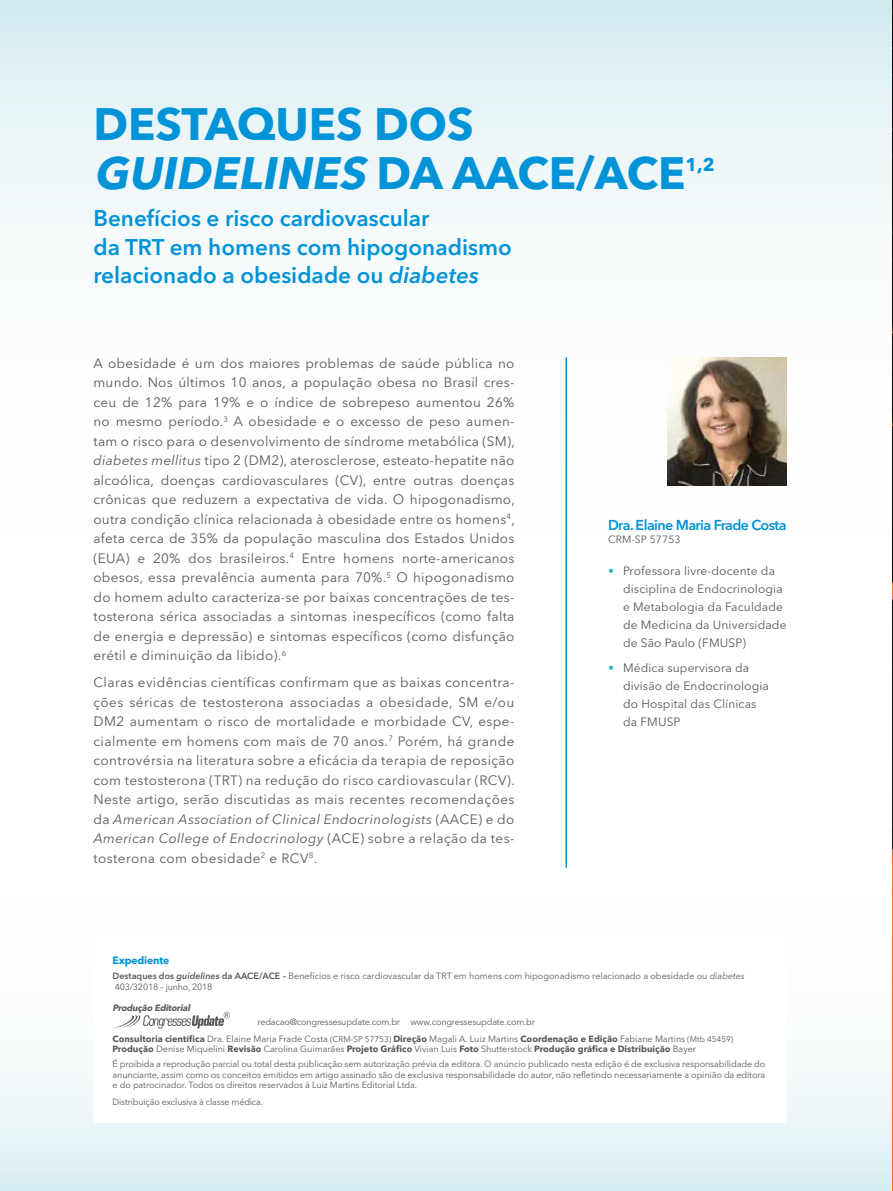
<style>
.page{position:relative;width:893px;height:1191px;background:#fff}
.page>*{position:absolute;margin:0;border:0;box-sizing:border-box;transform-origin:0 0}
.t1{font:700 45px/49.1px "Avenir Next LT Pro";color:#0093d8}
.t2{font:600 22.5px/28.5px "Avenir Next LT Pro";color:#0093d8}
.t3{font:700 18.3px "Avenir Next LT Pro";color:#0093d8}
.t4{font:600 14.25px "Avenir Next LT Pro";letter-spacing:-.04em;color:#0093d8}
.t5{font:13.5px/19.5px "Avenir Next LT Pro";letter-spacing:.02em;color:#58595b;text-align:justify}
.t6{font:12px/18px "Avenir Next LT Pro";letter-spacing:.01em;color:#58595b}
.t7{font:10.5px "Avenir Next LT Pro";color:#58595b}
.t8{font:700 10.5px "Avenir Next LT Pro";letter-spacing:-.02em;color:#0093d8}
.t9{font:9px/10.5px "Avenir Next LT Pro";letter-spacing:-.01em;color:#58595b}
.t10{font:italic 700 9px "Avenir Next LT Pro";color:#58595b}
.s1{font-style:italic}
.s2{color:#2fb6c4}
.s3{font-weight:600}
.s4{font-weight:600;font-style:italic}
.s5{font-weight:700}
.s6{font-size:8.25px}
</style>
<div class="page">
<svg style="left:0;top:0;width:892px;height:229px"></svg>
<svg style="left:0;top:867px;width:892px;height:324px"></svg>
<div style="left:93px;top:935px;width:694px;height:188px;background:#fff"></div>
<svg style="left:113px;top:1011px;width:117px;height:17px"></svg>
<hr style="left:565px;top:357px;width:2px;height:510px;background:#0093d8">
<img style="left:667px;top:357px;width:120px;height:129px">
<img style="left:892px;top:1px;width:1px;height:1189px">
<h1 class="t1" style="left:93px;top:100px;width:593px">DESTAQUES DOS<br><span class="s1">GUIDELINES</span> DA AAC E/AC E</h1>
<h3 class="t3" style="left:685px;top:153px;width:31px">1,2</h3>
<h2 class="t2" style="left:93px;top:204px;width:420px">Benefícios e risco cardiovascular<br>da TRT em homens com hipogonadismo relacionado a obesidade ou <span class="s1">diabetes</span></h2>
<p class="t5" style="left:93px;top:353px;width:423px">A obesidade é um dos maiores problemas de saúde pública no mundo. Nos últimos 10 anos, a população obesa no Brasil cres&shy;ceu de 12% para 19% e o índice de sobrepeso aumentou 26% no mesmo período.<sup>3</sup> A obesidade e o excesso de peso aumen&shy;tam o risco para o desenvolvimento de síndrome metabólica (SM), <span class="s1">diabetes mellitus</span> tipo 2 (DM2), aterosclerose, esteato-hepatite não alcoólica, doenças cardiovasculares (CV), entre outras doenças crônicas que reduzem a expectativa de vida. O hipogonadismo, outra condição clínica relacionada à obesidade entre os homens<sup>4</sup>, afeta cerca de 35% da população masculina dos Estados Unidos (EUA) e 20% dos brasileiros.<sup>4</sup> Entre homens norte-americanos obesos, essa prevalência aumenta para 70%.<sup>5</sup> O hipogonadismo do homem adulto caracteriza-se por baixas concentrações de tes&shy;tosterona sérica associadas a sintomas inespecíficos (como falta de energia e depressão) e sintomas específicos (como disfunção erétil e diminuição da libido).<sup>6</sup></p>
<p class="t5" style="left:93px;top:673px;width:423px">Claras evidências científicas confirmam que as baixas concentra&shy;ções séricas de testosterona associadas a obesidade, SM e/ou DM2 aumentam o risco de mortalidade e morbidade CV, espe&shy;cialmente em homens com mais de 70 anos.<sup>7</sup> Porém, há grande controvérsia na literatura sobre a eficácia da terapia de reposição com testosterona (TRT) na redução do risco cardiovascular (RCV).<br>Neste artigo, serão discutidas as mais recentes recomendações da <span class="s1">American Association of Clinical Endocrinologists</span> (AACE) e do <span class="s1">American College of Endocrinology</span> (ACE) sobre a relação da tes&shy;tosterona com obesidade<sup>2</sup> e RCV<sup>8</sup>.</p>
<p class="t4" style="left:608px;top:516px;width:180px">Dra. Elaine Maria Frade Costa</p>
<p class="t7" style="left:608px;top:533px;width:74px">CRM-SP 57753</p>
<p class="t6" style="left:623px;top:561px;width:165px;text-indent:-15px"><span class="s2">•</span> Professora livre-docente da disciplina de Endocrinologia e Metabologia da Faculdade de Medicina da Universidade de São Paulo (FMUSP)</p>
<p class="t6" style="left:623px;top:659px;width:147px;text-indent:-15px"><span class="s2">•</span> Médica supervisora da divisão de Endocrinologia do Hospital das Clínicas da FMUSP</p>
<p class="t8" style="left:113px;top:954px;width:58px">Expediente</p>
<p class="t9" style="left:113px;top:970px;width:634px"><span class="s3">Destaques dos</span> <span class="s4">guidelines</span> <span class="s3">da AACE/ACE –</span> Benefícios e risco cardiovascular da TRT em homens com hipogonadismo relacionado a obesidade ou <span class="s1">diabetes<br></span>403/32018 – junho, 2018</p>
<p class="t10" style="left:113px;top:1002px;width:81px">Produção Editorial</p>
<p class="t9" style="left:113px;top:1014px;width:622px;line-height:16.5px;text-indent:145px">redacao@congressesupdate.com.br www.congressesupdate.com.br<br><span class="s5">Consultoria científica</span> Dra. Elaine Maria Frade Costa <span class="s6">(CRM-SP 57753)</span> <span class="s5">Direção</span> Magali A. Luiz Martins <span class="s5">Coordenação e Edição</span> Fabiane Martins <span class="s6">(Mtb 45459)</span></p>
<p class="t9" style="left:113px;top:1042px;width:654px;line-height:14.7px"><span class="s5">Produção</span> Denise Miquelini <span class="s5">Revisão</span> Carolina Guimarães <span class="s5">Projeto Gráfico</span> Vivian Luis <span class="s5">Foto</span> Shutterstock <span class="s5">Produção gráfica e Distribuição</span> Bayer<br>É proibida a reprodução parcial ou total desta publicação sem autorização prévia da editora. O anúncio publicado nesta edição é de exclusiva responsabilidade do</p>
<p class="t9" style="left:113px;top:1069px;width:654px">anunciante, assim como os conceitos emitidos em artigo assinado são de exclusiva responsabilidade do autor, não refletindo necessariamente a opinião da editora e do patrocinador. Todos os direitos reservados à Luiz Martins Editorial Ltda.</p>
<p class="t9" style="left:113px;top:1096px;width:152px">Distribuição exclusiva à classe médica.</p>
</div>
